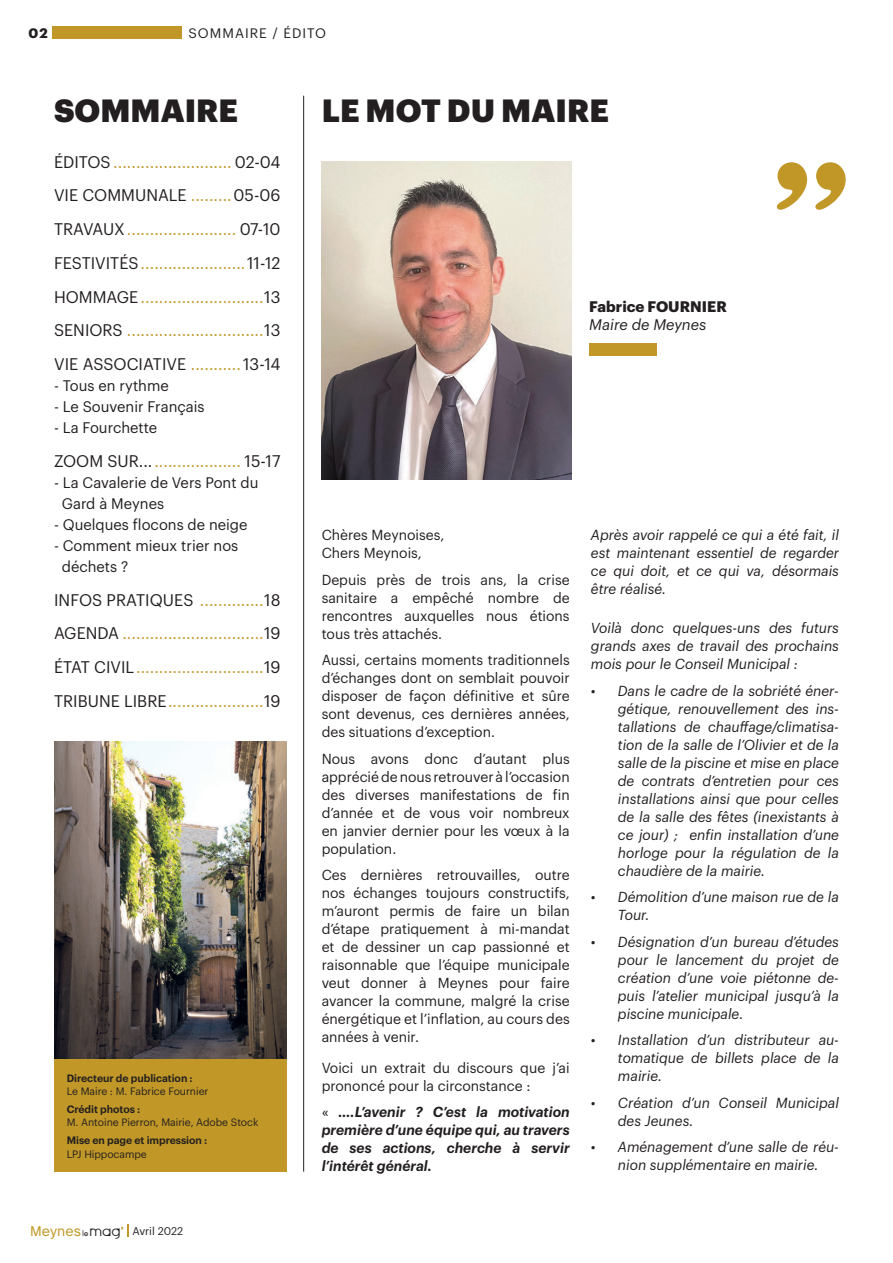
<style>
.page{position:relative;width:893px;height:1263px;background:#fff}
.page>*{position:absolute;margin:0;border:0;box-sizing:border-box;transform-origin:0 0}
.t1{font:133.95px "Stencil Std";color:#c19827}
.t2{font:900 31.5px "Graphik";color:#231f20}
.t3{font:16.5px/33.8px "Graphik";color:#c19827;text-align:justify}
.t4{font:15px/21px "Graphik";color:#231f20}
.t5{font:700 15px "Graphik";color:#231f20}
.t6{font:italic 15px "Graphik";color:#231f20}
.t7{font:italic 14.25px/18px "Graphik";color:#231f20;text-align:justify}
.t8{font:14.25px/18px "Graphik";color:#231f20;text-align:justify}
.t9{font:italic 600 14.25px/18px "Graphik";color:#231f20;text-align:justify}
.t10{font:13.5px "Graphik";letter-spacing:.075em;color:#231f20}
.t11{font:700 13.5px "Graphik";color:#231f20}
.t12{font:10.95px "Graphik";color:#231f20}
.t13{font:10.5px "Graphik";letter-spacing:-.005em;color:#231f20}
.t14{font:600 10.5px "Graphik";letter-spacing:-.005em;color:#231f20}
.s1{color:#231f20}
.s2{font-family:"Chalet";font-size:14.4px;color:#c19827}
.s3{font-family:"Seraphic Organism";font-size:13.5px}
.s4{font-family:"Stencil Std";font-size:9.45px;color:#c19827}
.s5{font-weight:400;font-style:normal}
</style>
<div class="page">
<svg style="left:128px;top:1224px;width:1px;height:13px"></svg>
<div style="left:52px;top:26px;width:130px;height:13px;background:#c19827"></div>
<div style="left:589px;top:343px;width:67px;height:13px;background:#c19827"></div>
<hr style="left:303px;top:96px;width:1px;height:1075px;background:#231f20">
<div style="left:54px;top:1059px;width:232px;height:112px;background:#c19827"></div>
<img style="left:54px;top:741px;width:232px;height:318px">
<img style="left:322px;top:162px;width:249px;height:317px">
<p class="t11" style="left:29px;top:23px;width:21px">02</p>
<p class="t10" style="left:189px;top:23px;width:139px">SOMMAIRE / ÉDITO</p>
<h2 class="t2" style="left:54px;top:86px;width:186px">SOMMAIRE</h2>
<h2 class="t2" style="left:322px;top:86px;width:289px">LE MOT DU MAIRE</h2>
<p class="t3" style="left:54px;top:143px;width:228px"><span class="s1">ÉDITOS</span> .......................... <span class="s1">02-04<br>VIE COMMUNALE</span> .........<span class="s1">05-06<br>TRAVAUX</span>........................ <span class="s1">07-10<br>FESTIVITÉS</span>.......................<span class="s1">11-12<br>HOMMAGE</span>...........................<span class="s1">13<br>SENIORS</span> ..............................<span class="s1">13<br>VIE ASSOCIATIVE</span> ...........<span class="s1">13-14</span></p>
<p class="t4" style="left:54px;top:374px;width:116px">- Tous en rythme</p>
<p class="t4" style="left:54px;top:395px;width:152px">- Le Souvenir Français</p>
<p class="t4" style="left:54px;top:416px;width:105px">- La Fourchette</p>
<p class="t3" style="left:54px;top:443px;width:228px"><span class="s1">ZOOM SUR...</span>................... <span class="s1">15-17</span></p>
<p class="t4" style="left:62px;top:471px;width:198px;text-indent:-8px">- La Cavalerie de Vers Pont du<br>Gard à Meynes</p>
<p class="t4" style="left:54px;top:513px;width:195px">- Quelques flocons de neige</p>
<p class="t4" style="left:62px;top:534px;width:178px;text-indent:-8px">- Comment mieux trier nos déchets ?</p>
<p class="t3" style="left:54px;top:581px;width:228px"><span class="s1">INFOS PRATIQUES</span> ..............<span class="s1">18<br>AGENDA</span> ...............................<span class="s1">19<br>ÉTAT CIVIL</span>............................<span class="s1">19<br>TRIBUNE LIBRE</span>.....................<span class="s1">19</span></p>
<p class="t14" style="left:67px;top:1070px;width:127px">Directeur de publication :</p>
<p class="t13" style="left:67px;top:1083px;width:143px">Le Maire : M. Fabrice Fournier</p>
<p class="t14" style="left:67px;top:1101px;width:75px">Crédit photos :</p>
<p class="t13" style="left:67px;top:1114px;width:193px">M. Antoine Pierron, Mairie, Adobe Stock</p>
<p class="t14" style="left:67px;top:1132px;width:142px">Mise en page et impression :</p>
<p class="t13" style="left:67px;top:1146px;width:82px">LPJ Hippocampe</p>
<p class="t12" style="left:30px;top:1222px;width:155px"><span class="s2">Meynes</span><sub>le</sub><span class="s3">Mag</span><span class="s4">’</span> Avril 2022</p>
<p class="t5" style="left:589px;top:295px;width:139px">Fabrice FOURNIER</p>
<p class="t6" style="left:589px;top:313px;width:119px">Maire de Meynes</p>
<h1 class="t1" style="left:767px;top:128px;width:90px">’’</h1>
<p class="t8" style="left:322px;top:525px;width:124px">Chères Meynoises,<br>Chers Meynois,</p>
<p class="t8" style="left:322px;top:569px;width:250px">Depuis près de trois ans, la crise sanitaire a empêché nombre de rencontres auxquelles nous étions tous très attachés.</p>
<p class="t8" style="left:322px;top:650px;width:250px">Aussi, certains moments traditionnels d’échanges dont on semblait pouvoir disposer de façon définitive et sûre sont devenus, ces dernières années, des situations d’exception.</p>
<p class="t8" style="left:322px;top:748px;width:250px">Nous avons donc d’autant plus apprécié de nous retrouver à l’occasion des diverses manifestations de fin d’année et de vous voir nombreux en janvier dernier pour les vœux à la population.</p>
<p class="t8" style="left:322px;top:865px;width:250px">Ces dernières retrouvailles, outre nos échanges toujours constructifs, m’auront permis de faire un bilan d’étape pratiquement à mi-mandat et de dessiner un cap passionné et raisonnable que l’équipe municipale veut donner à Meynes pour faire avancer la commune, malgré la crise énergétique et l’inflation, au cours des années à venir.</p>
<p class="t8" style="left:322px;top:1057px;width:249px">Voici un extrait du discours que j’ai prononcé pour la circonstance :</p>
<p class="t9" style="left:322px;top:1102px;width:250px"><span class="s5">«</span> ….L’avenir ? C’est la motivation première d’une équipe qui, au travers de ses actions, cherche à servir l’intérêt général.</p>
<p class="t7" style="left:591px;top:525px;width:250px">Après avoir rappelé ce qui a été fait, il est maintenant essentiel de regarder ce qui doit, et ce qui va, désormais être réalisé.</p>
<p class="t7" style="left:591px;top:618px;width:250px">Voilà donc quelques-uns des futurs grands axes de travail des prochains mois pour le Conseil Municipal :</p>
<p class="t7" style="left:618px;top:680px;width:223px;text-indent:-27px">• Dans le cadre de la sobriété éner&shy;gétique, renouvellement des ins&shy;tallations de chauffage/climatisa&shy;tion de la salle de l’Olivier et de la salle de la piscine et mise en place de contrats d’entretien pour ces installations ainsi que pour celles de la salle des fêtes (inexistants à ce jour) ; enfin installation d’une horloge pour la régulation de la chaudière de la mairie.</p>
<p class="t7" style="left:618px;top:887px;width:223px;text-indent:-27px">• Démolition d’une maison rue de la<br>Tour.</p>
<p class="t7" style="left:618px;top:931px;width:223px;text-indent:-27px">• Désignation d’un bureau d’études pour le lancement du projet de création d’une voie piétonne de&shy;puis l’atelier municipal jusqu’à la piscine municipale.</p>
<p class="t7" style="left:618px;top:1030px;width:223px;text-indent:-27px">• Installation d’un distributeur au&shy;tomatique de billets place de la mairie.</p>
<p class="t7" style="left:618px;top:1092px;width:222px;text-indent:-27px">• Création d’un Conseil Municipal des Jeunes.</p>
<p class="t7" style="left:591px;top:1137px;width:250px;text-align:center">• Aménagement d’une salle de réu&shy;nion supplémentaire en mairie.</p>
</div>
